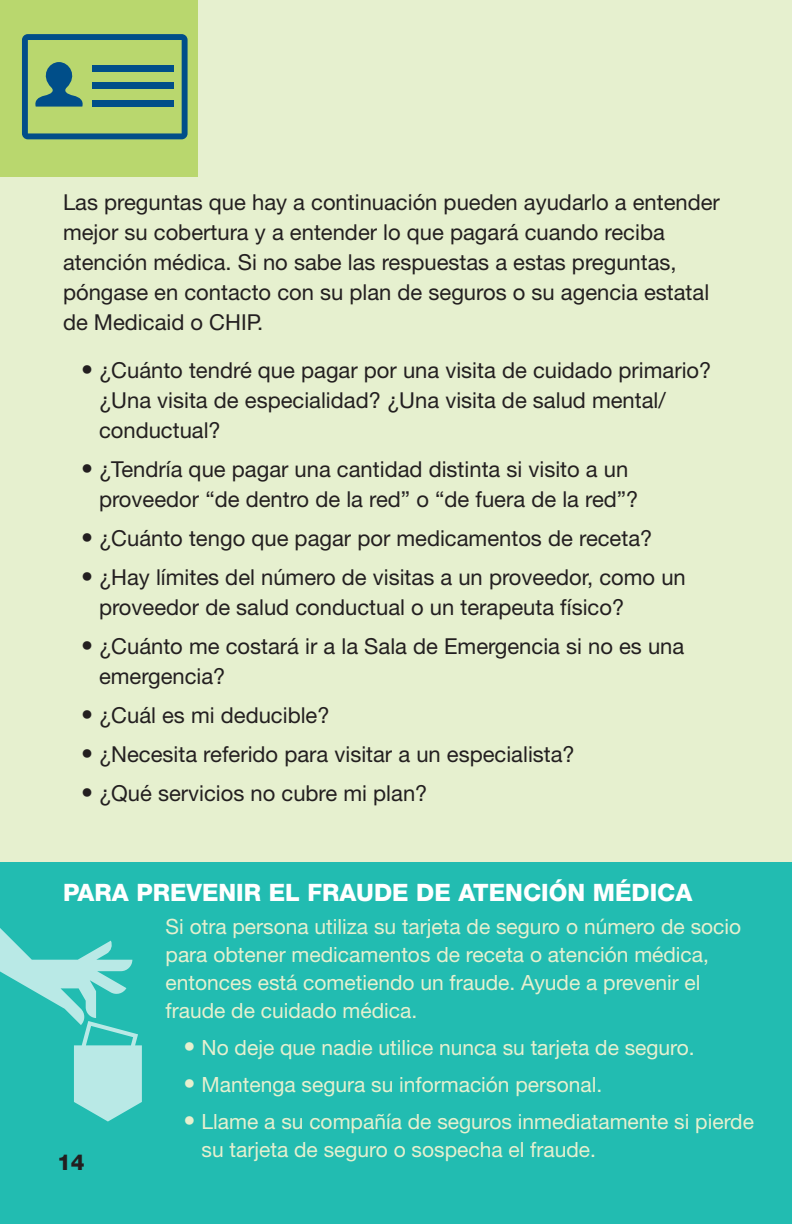
<style>
.page{position:relative;width:792px;height:1224px;background:#e6f0cf}
.page>*{position:absolute;margin:0;border:0;box-sizing:border-box;transform-origin:0 0}
.guidemap_text{font:800 24px "Helvetica Neue LT Std";color:#fff}
.body_copy{font:22px/30px "Helvetica Neue LT Std";color:#231f20}
.t1{font:800 22px "Helvetica Neue LT Std";color:#231f20}
.guidemap_text-2{font:21px/28px "Helvetica Neue LT Std";color:#e6f0cf}
.s1{font-weight:800;font-size:24px}
</style>
<div class="page">
<div style="left:0;top:0;width:197px;height:177px;background:#b9d76e"></div>
<svg style="left:22px;top:34px;width:166px;height:105px"></svg>
<div style="left:93px;top:100px;width:81px;height:7px;background:#004e89"></div>
<div style="left:93px;top:82px;width:81px;height:7px;background:#004e89"></div>
<div style="left:93px;top:65px;width:81px;height:7px;background:#004e89"></div>
<div style="left:0;top:863px;width:792px;height:361px;background:#22bcb1"></div>
<svg style="left:0;top:928px;width:142px;height:194px"></svg>
<p class="body_copy" style="left:63px;top:187px;width:658px">Las preguntas que hay a continuación pueden ayudarlo a entender mejor su cobertura y a entender lo que pagará cuando reciba atención médica. Si no sabe las respuestas a estas preguntas, póngase en contacto con su plan de seguros o su agencia estatal de Medicaid o CHIP.</p>
<p class="body_copy" style="left:99px;top:355px;width:614px;text-indent:-18px"><span class="s1">•</span> ¿Cuánto tendré que pagar por una visita de cuidado primario? ¿Una visita de especialidad? ¿Una visita de salud mental/ conductual?</p>
<p class="body_copy" style="left:99px;top:454px;width:541px;text-indent:-18px"><span class="s1">•</span> ¿Tendría que pagar una cantidad distinta si visito a un proveedor “de dentro de la red” o “de fuera de la red”?</p>
<p class="body_copy" style="left:81px;top:523px;width:573px"><span class="s1">•</span> ¿Cuánto tengo que pagar por medicamentos de receta?</p>
<p class="body_copy" style="left:99px;top:562px;width:588px;text-indent:-18px"><span class="s1">•</span> ¿Hay límites del número de visitas a un proveedor, como un proveedor de salud conductual o un terapeuta físico?</p>
<p class="body_copy" style="left:99px;top:631px;width:587px;text-indent:-18px"><span class="s1">•</span> ¿Cuánto me costará ir a la Sala de Emergencia si no es una emergencia?</p>
<p class="body_copy" style="left:81px;top:700px;width:250px"><span class="s1">•</span> ¿Cuál es mi deducible?</p>
<p class="body_copy" style="left:81px;top:739px;width:495px"><span class="s1">•</span> ¿Necesita referido para visitar a un especialista?</p>
<p class="body_copy" style="left:81px;top:778px;width:348px"><span class="s1">•</span> ¿Qué servicios no cubre mi plan?</p>
<p class="guidemap_text" style="left:63px;top:878px;width:631px">PARA PREVENIR EL FRAUDE DE ATENCIÓN MÉDICA</p>
<p class="t1" style="left:57px;top:1149px;width:29px">14</p>
<p class="guidemap_text-2" style="left:166px;top:913px;width:577px">Si otra persona utiliza su tarjeta de seguro o número de socio para obtener medicamentos de receta o atención médica, entonces está cometiendo un fraude. Ayude a prevenir el fraude de cuidado médica.</p>
<p class="guidemap_text-2" style="left:184px;top:1034px;width:513px"><span class="s1">•</span> No deje que nadie utilice nunca su tarjeta de seguro.</p>
<p class="guidemap_text-2" style="left:184px;top:1071px;width:420px"><span class="s1">•</span> Mantenga segura su información personal.</p>
<p class="guidemap_text-2" style="left:202px;top:1108px;width:554px;text-indent:-18px"><span class="s1">•</span> Llame a su compañía de seguros inmediatamente si pierde su tarjeta de seguro o sospecha el fraude.</p>
</div>
